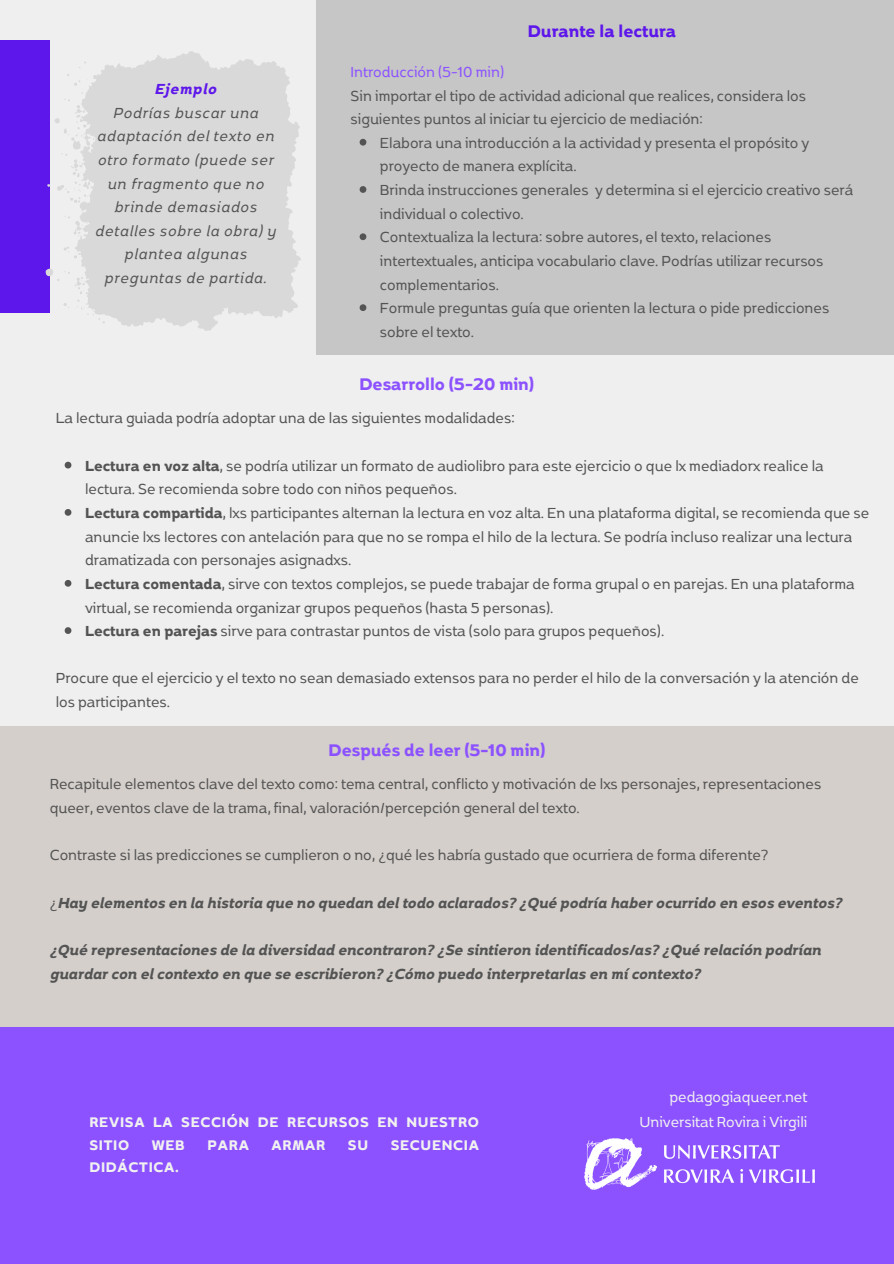
<style>
.page{position:relative;width:894px;height:1264px;background:#fff}
.page>*{position:absolute;margin:0;border:0;box-sizing:border-box;transform-origin:0 0}
.t1{font:700 19.95px "Boriboon";color:#8c52ff}
.t2{font:700 19.95px "Boriboon";color:#5e17eb}
.t3{font:17.25px/23.7px "Boriboon";color:#545454}
.t4{font:italic 700 17.25px/23.7px "Boriboon";color:#545454}
.t5{font:italic 17.25px/23.7px "Boriboon";letter-spacing:.045em;color:#545454;text-align:center}
.t6{font:17.25px "Boriboon";color:#f1f1f0}
.t7{font:17.25px "Boriboon";color:#8c52ff}
.t8{font:italic 700 17.25px "Boriboon";letter-spacing:.045em;color:#5e17eb}
.t9{font:700 16.5px/22.5px "Boriboon";letter-spacing:.045em;color:#f1f1f0}
.s1{font-weight:700}
.s2{font-weight:400;font-style:normal}
</style>
<div class="page">
<div style="left:0;top:0;width:893px;height:1263px;background:#efefef"></div>
<div style="left:0;top:726px;width:893px;height:300px;background:#d4cfcb"></div>
<div style="left:0;top:1026px;width:893px;height:237px;background:#8c52ff"></div>
<div style="left:316px;top:0;width:577px;height:355px;background:#c6c6c6"></div>
<div style="left:0;top:41px;width:50px;height:272px;background:#5e17eb"></div>
<svg style="left:46px;top:51px;width:255px;height:280px;fill:#d9d9d9"></svg>
<svg style="left:359px;top:139px;width:7px;height:7px"></svg>
<svg style="left:359px;top:186px;width:7px;height:7px"></svg>
<svg style="left:359px;top:233px;width:7px;height:7px"></svg>
<svg style="left:359px;top:304px;width:7px;height:7px"></svg>
<svg style="left:65px;top:462px;width:6px;height:6px"></svg>
<svg style="left:65px;top:509px;width:6px;height:7px"></svg>
<svg style="left:65px;top:580px;width:6px;height:6px"></svg>
<svg style="left:65px;top:627px;width:6px;height:7px"></svg>
<img style="left:584px;top:1138px;width:230px;height:51px">
<p class="t8" style="left:154px;top:78px;width:63px">Ejemplo</p>
<h3 class="t5" style="left:95px;top:100px;width:182px">Podrías buscar una adaptación del texto en otro formato (puede ser un fragmento que no brinde demasiados detalles sobre la obra) y plantea algunas preguntas de partida.</h3>
<p class="t2" style="left:527px;top:18px;width:150px">Durante la lectura</p>
<h1 class="t7" style="left:350px;top:61px;width:155px">Introducción (5-10 min)</h1>
<p class="t3" style="left:350px;top:83px;width:457px">Sin importar el tipo de actividad adicional que realices, considera los siguientes puntos al iniciar tu ejercicio de mediación:</p>
<p class="t3" style="left:380px;top:130px;width:430px">Elabora una introducción a la actividad y presenta el propósito y proyecto de manera explícita.</p>
<p class="t3" style="left:380px;top:177px;width:475px">Brinda instrucciones generales y determina si el ejercicio creativo será individual o colectivo.</p>
<p class="t3" style="left:380px;top:224px;width:445px">Contextualiza la lectura: sobre autores, el texto, relaciones intertextuales, anticipa vocabulario clave. Podrías utilizar recursos complementarios.</p>
<p class="t3" style="left:380px;top:295px;width:451px">Formule preguntas guía que orienten la lectura o pide predicciones sobre el texto.</p>
<p class="t1" style="left:359px;top:371px;width:176px">Desarrollo (5-20 min)</p>
<p class="t3" style="left:56px;top:405px;width:460px">La lectura guiada podría adoptar una de las siguientes modalidades:</p>
<p class="t3" style="left:85px;top:453px;width:740px"><span class="s1">Lectura en voz alta</span>, se podría utilizar un formato de audiolibro para este ejercicio o que lx mediadorx realice la lectura. Se recomienda sobre todo con niños pequeños.</p>
<p class="t3" style="left:85px;top:500px;width:785px"><span class="s1">Lectura compartida</span>, lxs participantes alternan la lectura en voz alta. En una plataforma digital, se recomienda que se anuncie lxs lectores con antelación para que no se rompa el hilo de la lectura. Se podría incluso realizar una lectura dramatizada con personajes asignadxs.</p>
<p class="t3" style="left:85px;top:571px;width:771px"><span class="s1">Lectura comentada</span>, sirve con textos complejos, se puede trabajar de forma grupal o en parejas. En una plataforma virtual, se recomienda organizar grupos pequeños (hasta 5 personas).</p>
<h1 class="t3" style="left:85px;top:618px;width:580px"><span class="s1">Lectura en parejas</span> sirve para contrastar puntos de vista (solo para grupos pequeños).</h1>
<p class="t3" style="left:56px;top:665px;width:804px">Procure que el ejercicio y el texto no sean demasiado extensos para no perder el hilo de la conversación y la atención de los participantes.</p>
<h1 class="t1" style="left:328px;top:737px;width:218px">Después de leer (5-10 min)</h1>
<p class="t3" style="left:50px;top:771px;width:773px">Recapitule elementos clave del texto como: tema central, conflicto y motivación de lxs personajes, representaciones queer, eventos clave de la trama, final, valoración/percepción general del texto.</p>
<p class="t3" style="left:50px;top:842px;width:720px">Contraste si las predicciones se cumplieron o no, ¿qué les habría gustado que ocurriera de forma diferente?</p>
<p class="t4" style="left:50px;top:889px;width:793px"><span class="s2">¿</span>Hay elementos en la historia que no quedan del todo aclarados? ¿Qué podría haber ocurrido en esos eventos?</p>
<p class="t4" style="left:50px;top:937px;width:772px">¿Qué representaciones de la diversidad encontraron? ¿Se sintieron identificados/as? ¿Qué relación podrían guardar con el contexto en que se escribieron? ¿Cómo puedo interpretarlas en mí contexto?</p>
<p class="t9" style="left:89px;top:1110px;width:391px">REVISA LA SECCIÓN DE RECURSOS EN NUESTRO<br>SITIO</p>
<p class="t9" style="left:152px;top:1132px;width:35px">WEB</p>
<p class="t9" style="left:207px;top:1132px;width:43px">PARA</p>
<p class="t9" style="left:271px;top:1132px;width:55px">ARMAR</p>
<p class="t9" style="left:348px;top:1132px;width:22px">SU</p>
<p class="t9" style="left:390px;top:1132px;width:90px">SECUENCIA</p>
<p class="t9" style="left:89px;top:1155px;width:91px">DIDÁCTICA.</p>
<p class="t6" style="left:669px;top:1086px;width:139px">pedagogiaqueer.net</p>
<p class="t6" style="left:639px;top:1111px;width:169px">Universitat Rovira i Virgili</p>
</div>
